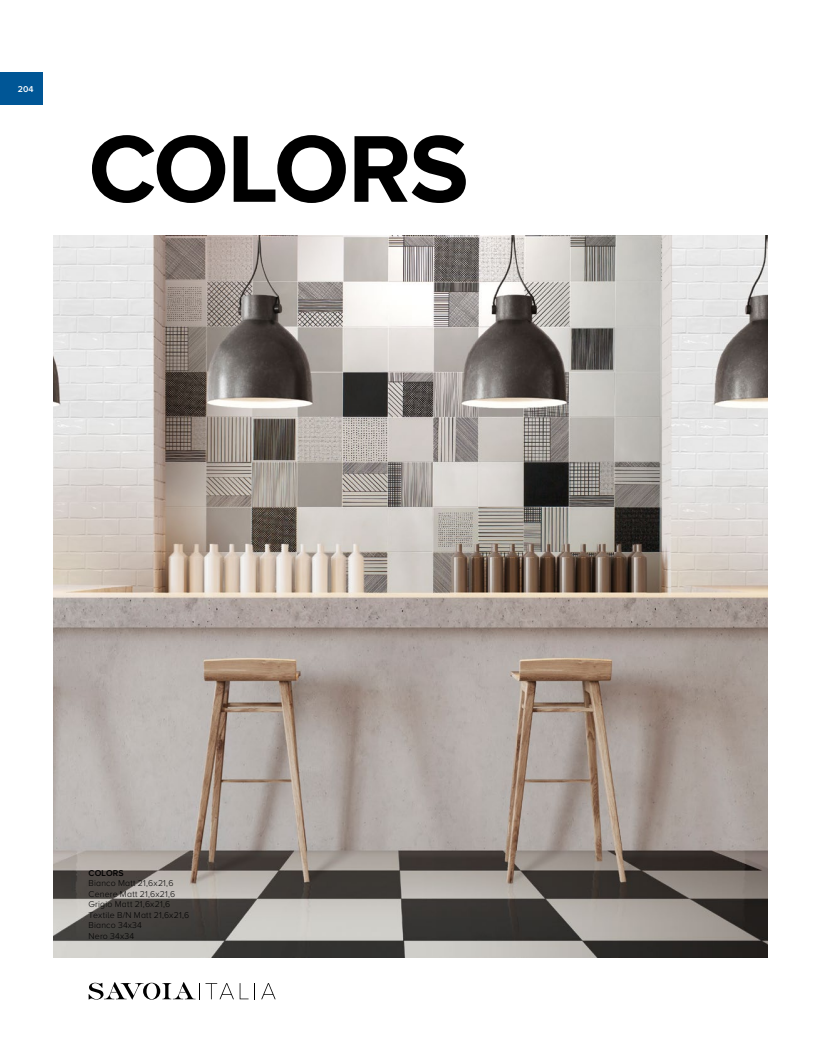
<style>
.page{position:relative;width:833px;height:1053px;background:#fff}
.page>*{position:absolute;margin:0;border:0;box-sizing:border-box;transform-origin:0 0}
.t1{font:700 98.38px "Proxima Nova A";letter-spacing:-.015em;color:#000}
.t2{font:300 8.75px/10.5px "Proxima Nova A";letter-spacing:.025em;color:#000}
.t3{font:600 8.75px "Proxima Nova A";letter-spacing:.02em;color:#000}
.t4{font:600 8.75px "Proxima Nova A";color:#fff}
</style>
<div class="page">
<svg style="left:89px;top:982px;width:145px;height:17px"></svg>
<svg style="left:240px;top:983px;width:8px;height:16px"></svg>
<svg style="left:261px;top:983px;width:15px;height:16px"></svg>
<img style="left:53px;top:236px;width:714px;height:721px">
<div style="left:0;top:72px;width:43px;height:33px;background:#005696"></div>
<p class="t4" style="left:18px;top:84px;width:18px">204</p>
<h1 class="t1" style="left:89px;top:113px;width:381px">COLORS</h1>
<p class="t3" style="left:89px;top:868px;width:37px">COLORS</p>
<p class="t2" style="left:89px;top:878px;width:102px">Bianco Matt 21,6x21,6<br>Cenere Matt 21,6x21,6<br>Grigio Matt 21,6x21,6<br>Textile B/N Matt 21,6x21,6<br>Bianco 34x34<br>Nero 34x34</p>
</div>
